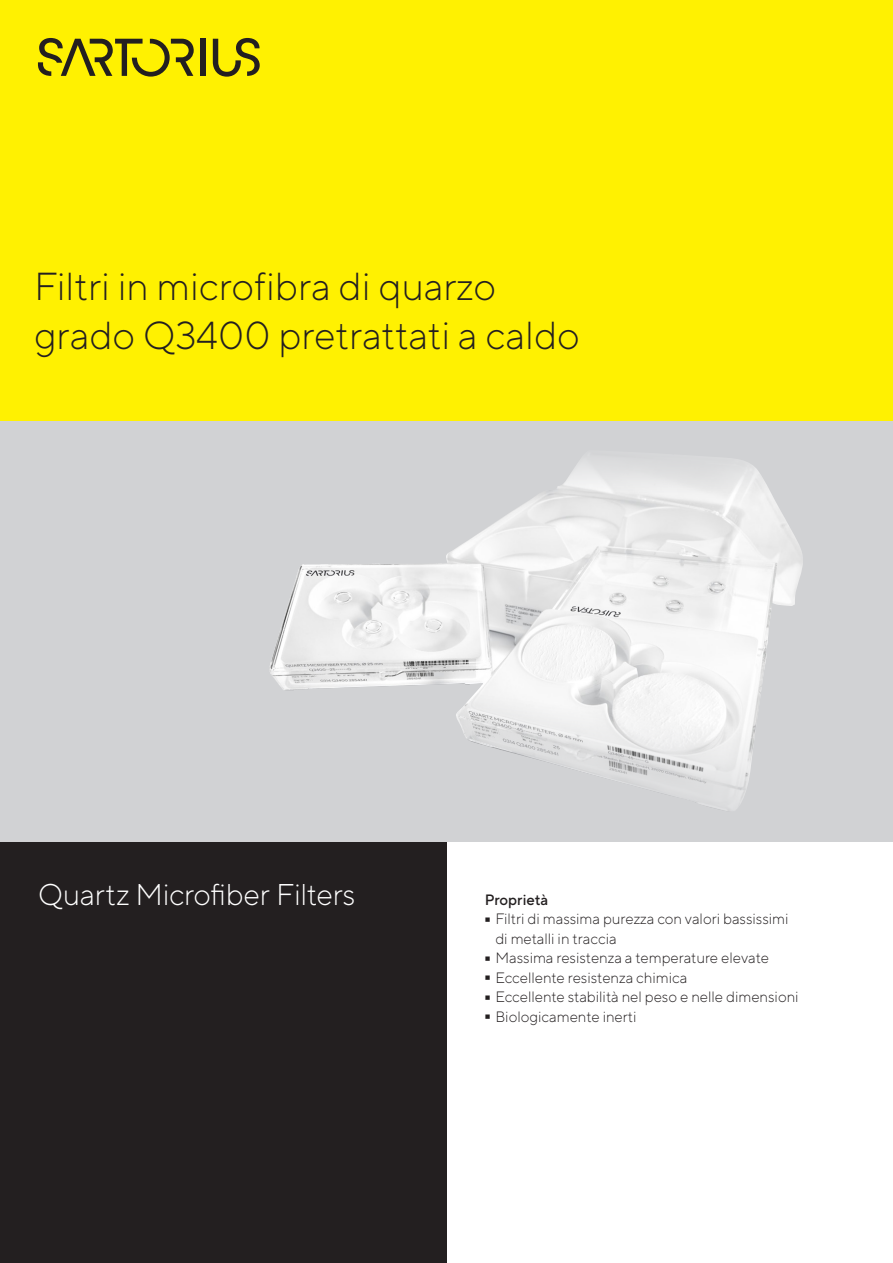
<style>
.page{position:relative;width:893px;height:1263px;background:#fff}
.page>*{position:absolute;margin:0;border:0;box-sizing:border-box;transform-origin:0 0}
.t1{font:300 95.25px "TT Norms Pro";color:#231f20;scale:.16 1}
.t2{font:300 39px/48.8px "TT Norms Pro";color:#231f20}
.t3{font:300 30px "TT Norms Pro";letter-spacing:-.01em;color:#fff}
.t4{font:300 15px/19.5px "TT Norms Pro";color:#231f20}
.t5{font:500 15px "TT Norms Pro";color:#231f20}
</style>
<div class="page">
<div style="left:0;top:0;width:893px;height:421px;background:#fff101"></div>
<div style="left:200px;top:39px;width:5px;height:37px;background:#231f20"></div>
<svg style="left:213px;top:38px;width:47px;height:39px"></svg>
<svg style="left:38px;top:38px;width:156px;height:39px"></svg>
<div style="left:0;top:421px;width:893px;height:421px;background:#d1d2d4"></div>
<img style="left:269px;top:458px;width:534px;height:353px">
<div style="left:0;top:842px;width:446px;height:421px;background:#231f20"></div>
<h2 class="t2" style="left:34px;top:259px;width:547px">Filtri in microfibra di quarzo grado Q3400 pretrattati a caldo</h2>
<h3 class="t3" style="left:38px;top:873px;width:319px">Quartz Microfiber Filters</h3>
<p class="t5" style="left:485px;top:889px;width:65px">Proprietà</p>
<h1 class="t1" style="left:485px;top:846px;width:38px">-</h1>
<p class="t4" style="left:495px;top:908px;width:295px">Filtri di massima purezza con valori bassissimi di metalli in traccia</p>
<h1 class="t1" style="left:485px;top:885px;width:38px">-</h1>
<p class="t4" style="left:495px;top:947px;width:275px">Massima resistenza a temperature elevate</p>
<h1 class="t1" style="left:485px;top:904px;width:38px">-</h1>
<p class="t4" style="left:495px;top:967px;width:194px">Eccellente resistenza chimica</p>
<h1 class="t1" style="left:485px;top:924px;width:38px">-</h1>
<p class="t4" style="left:495px;top:986px;width:305px">Eccellente stabilità nel peso e nelle dimensioni</p>
<h1 class="t1" style="left:485px;top:943px;width:38px">-</h1>
<p class="t4" style="left:495px;top:1006px;width:143px">Biologicamente inerti</p>
</div>
